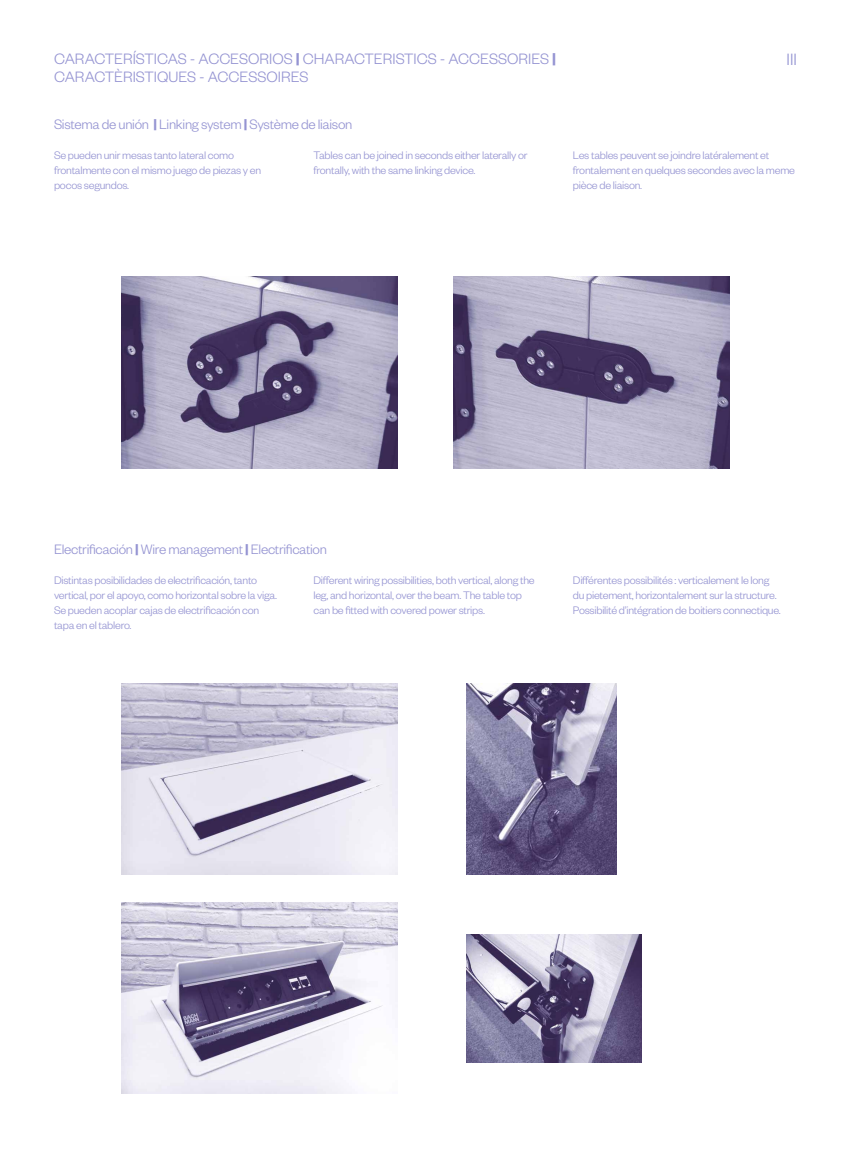
<style>
.page{position:relative;width:851px;height:1149px;background:#fff}
.page>*{position:absolute;margin:0;border:0;box-sizing:border-box;transform-origin:0 0}
.t1{font:300 18px "Founders Grotesk";color:#9594d2}
.t2{font:300 16.5px "Founders Grotesk";color:#9594d2}
.t3{font:300 15px "Founders Grotesk";letter-spacing:-.02em;color:#9594d2}
.t4{font:300 12px/15px "Founders Grotesk";letter-spacing:-.02em;color:#9594d2}
.s1{font-weight:700}
</style>
<div class="page">
<img style="left:467px;top:934px;width:174px;height:127px">
<img style="left:121px;top:276px;width:277px;height:192px">
<img style="left:453px;top:276px;width:276px;height:192px">
<img style="left:121px;top:902px;width:277px;height:191px">
<img style="left:121px;top:683px;width:277px;height:191px">
<img style="left:467px;top:683px;width:149px;height:191px">
<h2 class="t2" style="left:54px;top:49px;width:503px">CARACTERÍSTICAS - ACCESORIOS <span class="s1">|</span> CHARACTERISTICS - ACCESSORIES <span class="s1">|</span></h2>
<h1 class="t1" style="left:786px;top:49px;width:12px">III</h1>
<h2 class="t2" style="left:54px;top:67px;width:256px">CARACTÈRISTIQUES - ACCESSOIRES</h2>
<p class="t3" style="left:54px;top:115px;width:300px">Sistema de unión <span class="s1">|</span> Linking system <span class="s1">|</span> Système de liaison</p>
<p class="t4" style="left:54px;top:146px;width:209px">Se pueden unir mesas tanto lateral como frontalmente con el mismo juego de piezas y en pocos segundos.</p>
<p class="t4" style="left:313px;top:146px;width:215px">Tables can be joined in seconds either laterally or frontally, with the same linking device.</p>
<p class="t4" style="left:573px;top:146px;width:223px">Les tables peuvent se joindre latéralement et frontalement en quelques secondes avec la meme pièce de liaison.</p>
<p class="t3" style="left:54px;top:539px;width:274px">Electrificación <span class="s1">|</span> Wire management <span class="s1">|</span> Electrification</p>
<p class="t4" style="left:54px;top:571px;width:224px">Distintas posibilidades de electrificación, tanto vertical, por el apoyo, como horizontal sobre la viga.<br>Se pueden acoplar cajas de electrificación con tapa en el tablero.</p>
<p class="t4" style="left:313px;top:571px;width:223px">Different wiring possibilities, both vertical, along the leg, and horizontal, over the beam. The table top can be fitted with covered power strips.</p>
<p class="t4" style="left:573px;top:571px;width:209px">Différentes possibilités : verticalement le long du pietement, horizontalement sur la structure.<br>Possibilité d’intégration de boitiers connectique.</p>
</div>
